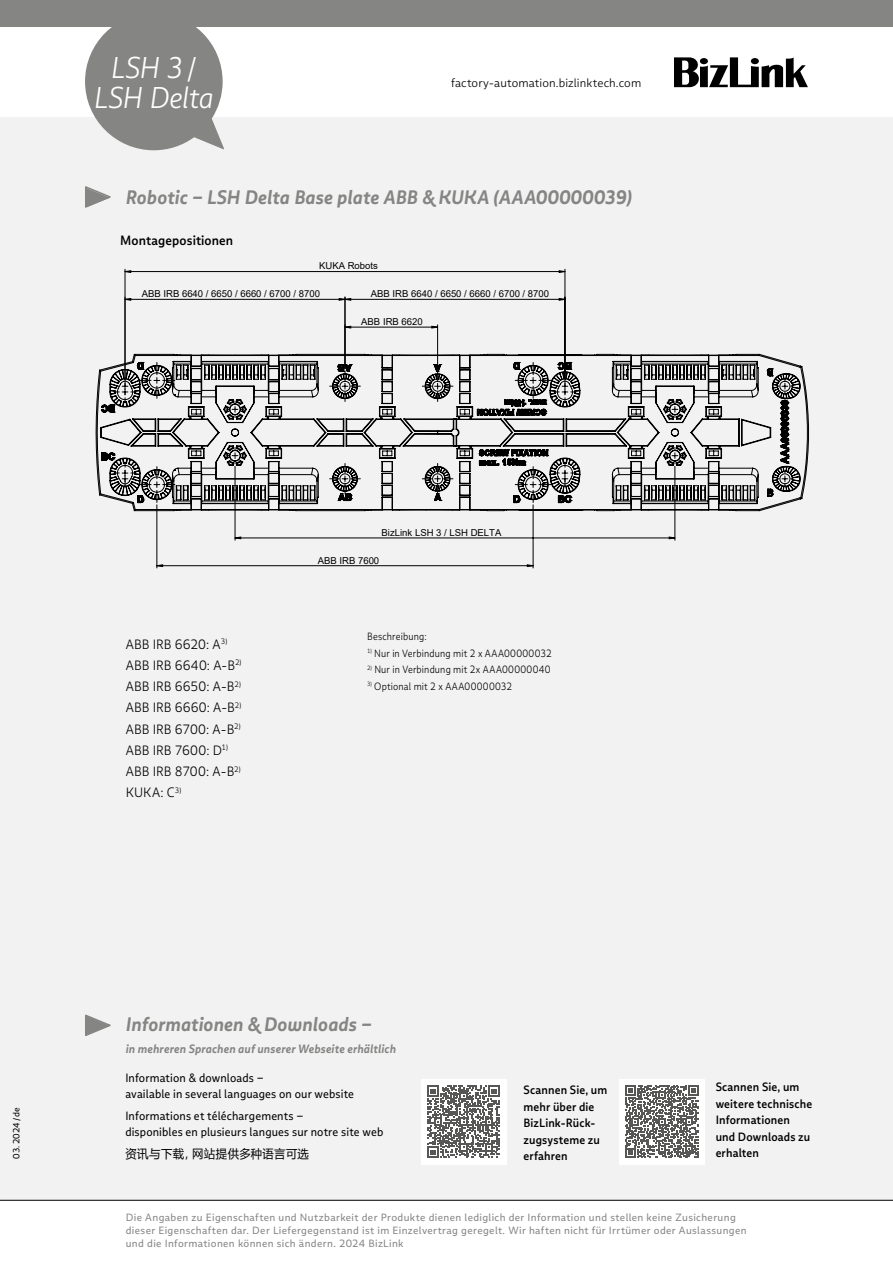
<style>
.page{position:relative;width:893px;height:1263px;background:#fff}
.page>*{position:absolute;margin:0;border:0;box-sizing:border-box;transform-origin:0 0}
.t1{font:italic 300 30px/30px "Multiple Sans Pro";letter-spacing:-.01em;color:#fff;text-align:center;scale:.95 1}
.t2{font:italic 700 19.5px "Multiple Sans Pro";letter-spacing:.005em;color:#858584;scale:.95 1}
.t3{font:300 13.5px/21.3px "Multiple Sans Pro";letter-spacing:.01em;color:#000;scale:.95 1}
.t4{font:600 13.5px "Multiple Sans Pro";letter-spacing:.01em;color:#000;scale:.95 1}
.t5{font:12px/16.5px "Multiple Sans Pro";letter-spacing:.015em;color:#000;scale:.95 1}
.t6{font:600 12px/16.5px "Multiple Sans Pro";letter-spacing:.015em;color:#000;scale:.95 1}
.t7{font:italic 700 12px "Multiple Sans Pro";letter-spacing:.015em;color:#858584;scale:.95 1}
.t8{font:300 12px "Multiple Sans Pro";letter-spacing:.005em;color:#000}
.t9{font:12px "Microsoft Ya Hei";letter-spacing:.03em;color:#000;scale:.95 1}
.t10{font:10.5px/12.8px "Multiple Sans Pro";letter-spacing:.035em;color:#858584}
.t11{font:300 10.5px "Multiple Sans Pro";letter-spacing:.02em;color:#000;scale:.9 1}
.t12{font:9.6px "Arial";color:#000}
.t13{font:9px "Multiple Sans Pro";color:#000}
</style>
<div class="page">
<div style="left:0;top:117px;width:893px;height:1087px;background:#f2f2f2"></div>
<div style="left:0;top:0;width:893px;height:28px;background:#858584"></div>
<svg style="left:0;top:1200px;width:893px;height:4px"></svg>
<svg style="left:85px;top:27px;width:139px;height:123px"></svg>
<svg style="left:674px;top:57px;width:134px;height:30px"></svg>
<hr style="left:84px;top:798px;width:746px;height:1px;background:#000">
<hr style="left:84px;top:242px;width:1px;height:338px;background:#000">
<hr style="left:84px;top:242px;width:746px;height:1px;background:#000">
<hr style="left:892px;top:242px;width:1px;height:338px;background:#000">
<hr style="left:84px;top:809px;width:746px;height:1px;background:#000">
<hr style="left:437px;top:325px;width:1px;height:43px;background:#000">
<hr style="left:235px;top:466px;width:1px;height:74px;background:#000">
<hr style="left:675px;top:466px;width:1px;height:74px;background:#000">
<hr style="left:157px;top:505px;width:1px;height:63px;background:#000">
<hr style="left:533px;top:505px;width:1px;height:63px;background:#000">
<hr style="left:125px;top:269px;width:1px;height:110px;background:#000">
<hr style="left:565px;top:269px;width:1px;height:110px;background:#000">
<hr style="left:345px;top:297px;width:1px;height:71px;background:#000">
<svg style="left:344px;top:326px;width:93px;height:2px"></svg>
<svg style="left:156px;top:536px;width:519px;height:31px"></svg>
<svg style="left:125px;top:270px;width:440px;height:31px"></svg>
<svg style="left:96px;top:354px;width:713px;height:157px"></svg>
<div style="left:421px;top:1079px;width:85px;height:85px;background:#fff"></div>
<svg style="left:427px;top:1085px;width:73px;height:73px"></svg>
<div style="left:619px;top:1079px;width:85px;height:85px;background:#fff"></div>
<svg style="left:625px;top:1085px;width:73px;height:73px"></svg>
<h1 class="t1" style="left:94px;top:53px;width:127px">LSH 3/<br>LSH Delta</h1>
<p class="t8" style="left:451px;top:76px;width:192px">factory-automation.bizlinktech.com</p>
<h2 class="t2" style="left:126px;top:185px;width:535px">Robotic – LSH Delta Base plate ABB &amp; KUKA (AAA00000039)</h2>
<p class="t4" style="left:120px;top:231px;width:121px">Montagepositionen</p>
<p class="t12" style="left:319px;top:259px;width:60px">KUKA Robots</p>
<p class="t12" style="left:142px;top:287px;width:180px">ABB IRB 6640 / 6650 / 6660 / 6700 / 8700</p>
<p class="t12" style="left:371px;top:287px;width:180px">ABB IRB 6640 / 6650 / 6660 / 6700 / 8700</p>
<p class="t12" style="left:361px;top:315px;width:63px">ABB IRB 6620</p>
<p class="t12" style="left:382px;top:526px;width:121px">BizLink LSH 3 / LSH DELTA</p>
<p class="t3" style="left:126px;top:633px;width:123px">ABB IRB 6620: A<sup>3)<br></sup>ABB IRB 6640: A-B<sup>2)<br></sup>ABB IRB 6650: A-B<sup>2)<br></sup>ABB IRB 6660: A-B<sup>2)<br></sup>ABB IRB 6700: A-B<sup>2)<br></sup>ABB IRB 7600: D<sup>1)<br></sup>ABB IRB 8700: A-B<sup>2)<br></sup>KUKA: C<sup>3)</sup></p>
<p class="t12" style="left:318px;top:553px;width:63px">ABB IRB 7600</p>
<p class="t11" style="left:367px;top:630px;width:68px">Beschreibung:</p>
<p class="t11" style="left:367px;top:647px;width:207px"><sup>1)</sup> Nur in Verbindung mit 2 x AAA00000032</p>
<p class="t11" style="left:367px;top:663px;width:205px"><sup>2)</sup> Nur in Verbindung mit 2x AAA00000040</p>
<p class="t11" style="left:367px;top:680px;width:163px"><sup>3)</sup> Optional mit 2 x AAA00000032</p>
<p class="t13" style="left:11px;top:1159px;width:53px;rotate:-90deg">03.2024/ de</p>
<h2 class="t2" style="left:126px;top:1012px;width:261px">Informationen &amp; Downloads –</h2>
<p class="t7" style="left:126px;top:1041px;width:286px">in mehreren Sprachen auf unserer Webseite erhältlich</p>
<p class="t5" style="left:125px;top:1069px;width:242px">Information &amp; downloads –<br>available in several languages on our website</p>
<p class="t5" style="left:125px;top:1107px;width:273px">Informations et téléchargements –<br>disponibles en plusieurs langues sur notre site web</p>
<p class="t9" style="left:125px;top:1146px;width:195px">资讯与下载，网站提供多种语言可选</p>
<p class="t6" style="left:523px;top:1082px;width:90px">Scannen Sie, um mehr über die<br>BizLink-Rück&shy;zugsysteme zu erfahren</p>
<p class="t6" style="left:716px;top:1079px;width:103px">Scannen Sie, um weitere technische<br>Informationen und Downloads zu erhalten</p>
<p class="t10" style="left:126px;top:1211px;width:622px">Die Angaben zu Eigenschaften und Nutzbarkeit der Produkte dienen lediglich der Information und stellen keine Zusicherung dieser Eigenschaften dar. Der Liefergegenstand ist im Einzelvertrag geregelt. Wir haften nicht für Irrtümer oder Auslassungen und die Informationen können sich ändern. 2024 BizLink</p>
</div>
